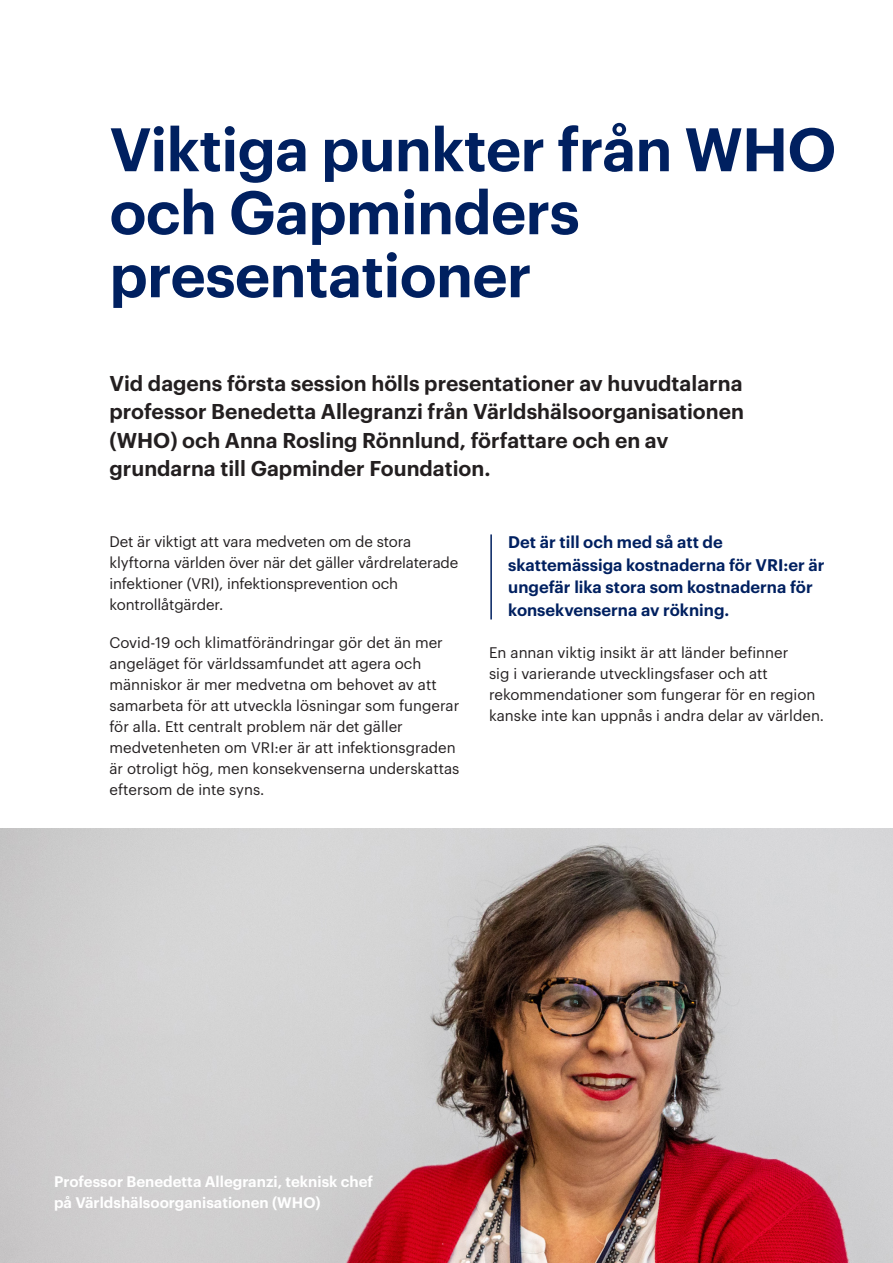
<style>
.page{position:relative;width:893px;height:1263px;background:#fff}
.page>*{position:absolute;margin:0;border:0;box-sizing:border-box;transform-origin:0 0}
.Subheadline_Regular_blue{font:600 60px/63px "Graphik";letter-spacing:-.01em;color:#002060}
.Body_black{font:600 21px/28.5px "Graphik";color:#231f20}
.Body_black-2{font:600 16.5px/22.5px "Graphik";color:#002060}
.Body_black-3{font:15px/21px "Graphik";color:#231f20}
.Body_black-4{font:600 15px/21px "Graphik";color:#fff}
</style>
<div class="page">
<img style="left:0;top:829px;width:893px;height:434px">
<hr style="left:490px;top:534px;width:2px;height:85px;background:#002060">
<p class="Subheadline_Regular_blue" style="left:110px;top:113px;width:728px">Viktiga punkter från WHO och Gapminders presentationer</p>
<p class="Body_black" style="left:110px;top:367px;width:636px">Vid dagens första session hölls presentationer av huvudtalarna professor Benedetta Allegranzi från Världshälsoorganisationen (WHO) och Anna Rosling Rönnlund, författare och en av grundarna till Gapminder Foundation.</p>
<p class="Body_black-3" style="left:109px;top:529px;width:350px">Det är viktigt att vara medveten om de stora klyftorna världen över när det gäller vårdrelaterade infektioner (VRI), infektionsprevention och kontrollåtgärder.</p>
<p class="Body_black-3" style="left:109px;top:630px;width:351px">Covid-19 och klimatförändringar gör det än mer angeläget för världssamfundet att agera och människor är mer medvetna om behovet av att samarbeta för att utveckla lösningar som fungerar för alla. Ett centralt problem när det gäller medvetenheten om VRI:er är att infektionsgraden är otroligt hög, men konsekvenserna underskattas eftersom de inte syns.</p>
<p class="Body_black-2" style="left:508px;top:529px;width:318px">Det är till och med så att de skattemässiga kostnaderna för VRI:er är ungefär lika stora som kostnaderna för konsekvenserna av rökning.</p>
<p class="Body_black-3" style="left:489px;top:641px;width:337px">En annan viktig insikt är att länder befinner<br>sig i varierande utvecklingsfaser och att rekommendationer som fungerar för en region kanske inte kan uppnås i andra delar av världen.</p>
<p class="Body_black-4" style="left:54px;top:1170px;width:321px">Professor Benedetta Allegranzi, teknisk chef på Världshälsoorganisationen (WHO)</p>
</div>
